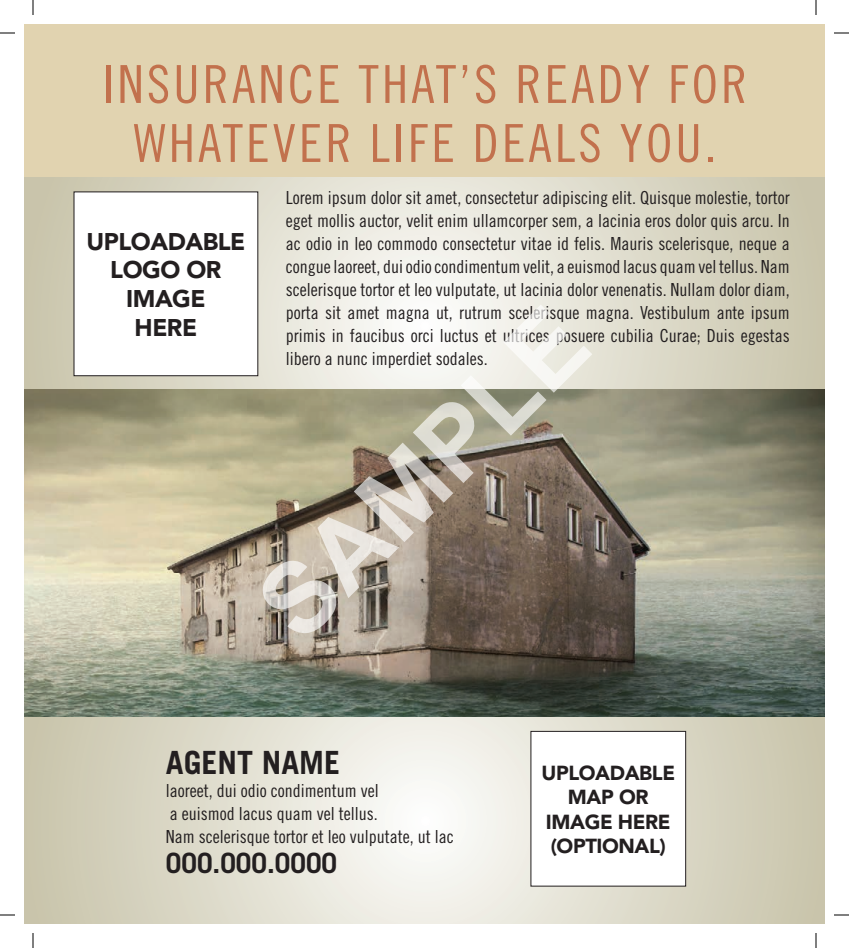
<style>
.page{position:relative;width:849px;height:948px;background:#fff}
.page>*{position:absolute;margin:0;border:0;box-sizing:border-box;transform-origin:0 0}
.t1{font:700 100px "Arial";color:rgb(255 255 255/.65)}
.t2{font:52.4px/59px "Trade Gothic LT Std Cn 18";letter-spacing:.06em;color:#c2714d;text-align:center}
.t3{font:700 32px "Trade Gothic LT Std";color:#231f20}
.t4{font:700 28px "Trade Gothic LT Std";color:#231f20}
.t5{font:900 24px/28.8px "Avenir LT Std";letter-spacing:-.02em;color:#231f20;text-align:center}
.t6{font:900 20.2px/24.2px "Avenir LT Std";letter-spacing:-.02em;color:#231f20;text-align:center}
.t7{font:18px/23px "Trade Gothic LT Std Cn 18";color:#231f20;text-align:justify}
</style>
<div class="page">
<svg style="left:24px;top:177px;width:801px;height:212px;background:#e0ded0"></svg>
<svg style="left:24px;top:717px;width:801px;height:207px;background:#dfddce"></svg>
<div style="left:24px;top:24px;width:801px;height:153px;background:#e1d3b0"></div>
<img style="left:24px;top:389px;width:801px;height:328px">
<div style="left:531px;top:731px;width:155px;height:155px;background:#fff"></div>
<div style="left:531px;top:731px;width:155px;height:156px;border:1px solid #231f20"></div>
<div style="left:74px;top:192px;width:184px;height:184px;background:#fff"></div>
<svg style="left:0;top:32px;width:15px;height:2px"></svg>
<svg style="left:834px;top:32px;width:15px;height:2px"></svg>
<svg style="left:0;top:914px;width:15px;height:2px"></svg>
<svg style="left:834px;top:914px;width:15px;height:2px"></svg>
<svg style="left:32px;top:0;width:2px;height:15px"></svg>
<svg style="left:32px;top:933px;width:2px;height:15px"></svg>
<svg style="left:815px;top:0;width:2px;height:15px"></svg>
<svg style="left:815px;top:933px;width:2px;height:15px"></svg>
<h2 class="t2" style="left:103px;top:54px;width:646px">INSURANCE THAT’S READY FOR<br>WHATEVER LIFE DEALS YOU.</h2>
<p class="t7" style="left:286px;top:186px;width:506px">Lorem ipsum dolor sit amet, consectetur adipiscing elit. Quisque molestie, tortor eget mollis auctor, velit enim ullamcorper sem, a lacinia eros dolor quis arcu. In ac odio in leo commodo consectetur vitae id felis. Mauris scelerisque, neque a congue laoreet, dui odio condimentum velit, a euismod lacus quam vel tellus. Nam scelerisque tortor et leo vulputate, ut lacinia dolor venenatis. Nullam dolor diam, porta sit amet magna ut, rutrum scelerisque magna. Vestibulum ante ipsum primis in faucibus orci luctus et ultrices posuere cubilia Curae; Duis egestas libero a nunc imperdiet sodales.</p>
<h3 class="t5" style="left:87px;top:227px;width:160px">UPLOADABLE<br>LOGO OR<br>IMAGE<br>HERE</h3>
<h1 class="t1" style="left:230px;top:574px;width:418px;rotate:-45deg">SAMPLE</h1>
<h3 class="t3" style="left:166px;top:743px;width:176px">AGENT NAME</h3>
<p class="t7" style="left:166px;top:779px;width:289px;text-align:left">laoreet, dui odio condimentum vel<br>a euismod lacus quam vel tellus.<br>Nam scelerisque tortor et leo vulputate, ut lac</p>
<h3 class="t4" style="left:166px;top:846px;width:173px">000.000.0000</h3>
<p class="t6" style="left:542px;top:761px;width:135px">UPLOADABLE<br>MAP OR<br>IMAGE HERE (OPTIONAL)</p>
</div>
